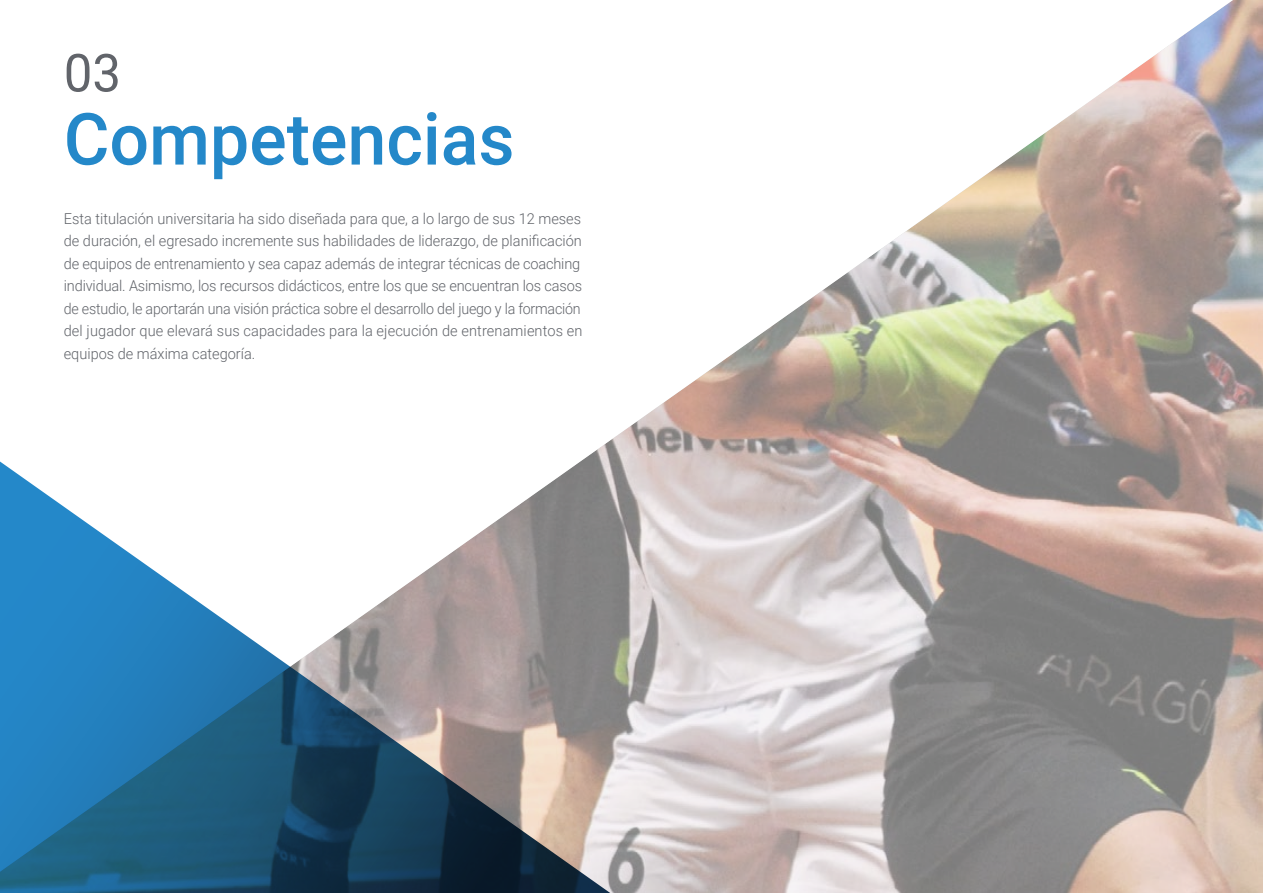
<style>
.page{position:relative;width:1263px;height:893px;background:#fff}
.page>*{position:absolute;margin:0;border:0;box-sizing:border-box;transform-origin:0 0}
.t1{font:500 72px "Roboto";color:#2488c9}
.t2{font:52.5px "Roboto";color:#61646a}
.t3{font:300 15px/22.5px "Roboto";letter-spacing:-.01em;color:#61646a}
</style>
<div class="page">
<img style="left:602px;top:0;width:661px;height:893px">
<svg style="left:0;top:446px;width:640px;height:447px"></svg>
<h2 class="t2" style="left:64px;top:36px;width:59px">03</h2>
<h1 class="t1" style="left:64px;top:89px;width:452px">Competencias</h1>
<p class="t3" style="left:64px;top:207px;width:520px">Esta titulación universitaria ha sido diseñada para que, a lo largo de sus 12 meses de duración, el egresado incremente sus habilidades de liderazgo, de planificación de equipos de entrenamiento y sea capaz además de integrar técnicas de coaching individual. Asimismo, los recursos didácticos, entre los que se encuentran los casos de estudio, le aportarán una visión práctica sobre el desarrollo del juego y la formación del jugador que elevará sus capacidades para la ejecución de entrenamientos en equipos de máxima categoría.</p>
</div>
